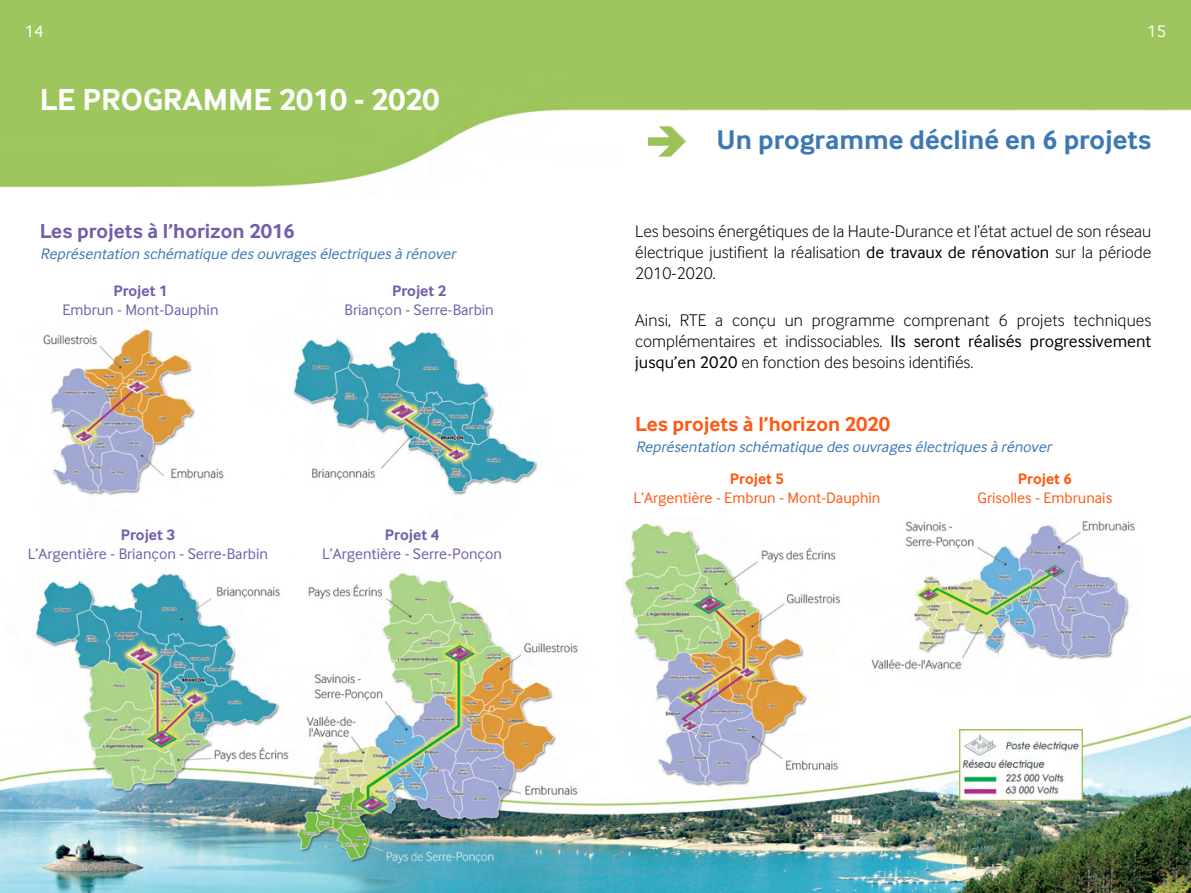
<style>
.page{position:relative;width:1191px;height:893px;background:#fff}
.page>*{position:absolute;margin:0;border:0;box-sizing:border-box;transform-origin:0 0}
.t1{font:700 31.5px "Inter Face";color:#fff}
.t2{font:700 28px "Inter Face";color:#3c78b3}
.t3{font:700 21px "Inter Face";color:#fe5912}
.t4{font:700 21px "Inter Face";color:#735eaa}
.t5{font:300 17.5px/21px "Inter Face";color:#000;text-align:justify}
.t6{font:17.5px "Inter Face";color:#fff}
.t7{font:italic 15.75px "Inter Face";color:#3c78b3}
.t8{font:15.75px "Inter Face";color:#735eaa}
.t9{font:15.75px "Inter Face";color:#fe5912}
.t10{font:700 15.75px "Inter Face";color:#735eaa}
.t11{font:700 15.75px "Inter Face";color:#fe5912}
.s1{font-weight:400}
</style>
<div class="page">
<img style="left:619px;top:715px;width:572px;height:178px">
<img style="left:0;top:329px;width:619px;height:564px">
<img style="left:618px;top:0;width:573px;height:142px">
<img style="left:0;top:0;width:618px;height:188px">
<img style="left:648px;top:126px;width:38px;height:31px">
<svg style="left:595px;top:511px;width:556px;height:283px"></svg>
<img style="left:622px;top:518px;width:515px;height:272px">
<img style="left:959px;top:730px;width:123px;height:71px">
<p class="t6" style="left:25px;top:20px;width:20px">14</p>
<p class="t6" style="left:1147px;top:20px;width:20px">15</p>
<h1 class="t1" style="left:40px;top:80px;width:401px">LE PROGRAMME 2010 - 2020</h1>
<p class="t4" style="left:40px;top:218px;width:257px">Les projets à l’horizon 2016</p>
<p class="t7" style="left:40px;top:244px;width:420px">Représentation schématique des ouvrages électriques à rénover</p>
<p class="t10" style="left:113px;top:281px;width:56px">Projet 1</p>
<p class="t8" style="left:62px;top:300px;width:158px">Embrun - Mont-Dauphin</p>
<p class="t10" style="left:392px;top:281px;width:56px">Projet 2</p>
<p class="t8" style="left:344px;top:300px;width:151px">Briançon - Serre-Barbin</p>
<p class="t10" style="left:121px;top:525px;width:56px">Projet 3</p>
<p class="t8" style="left:28px;top:544px;width:242px">L’Argentière - Briançon - Serre-Barbin</p>
<p class="t10" style="left:385px;top:525px;width:56px">Projet 4</p>
<p class="t8" style="left:322px;top:544px;width:181px">L’Argentière - Serre-Ponçon</p>
<h2 class="t2" style="left:716px;top:122px;width:436px">Un programme décliné en 6 projets</h2>
<p class="t5" style="left:635px;top:220px;width:517px">Les besoins énergétiques de la Haute-Durance et l’état actuel de son réseau électrique justifient la réalisation <span class="s1">de travaux de rénovation</span> sur la période 2010-2020.</p>
<p class="t5" style="left:635px;top:309px;width:517px">Ainsi, RTE a conçu un programme comprenant 6 projets techniques complémentaires et indissociables. <span class="s1">Ils seront réalisés progressivement jusqu’en 2020</span> en fonction des besoins identifiés.</p>
<p class="t3" style="left:635px;top:411px;width:257px">Les projets à l’horizon 2020</p>
<p class="t7" style="left:636px;top:437px;width:420px">Représentation schématique des ouvrages électriques à rénover</p>
<p class="t11" style="left:730px;top:469px;width:56px">Projet 5</p>
<p class="t9" style="left:633px;top:488px;width:248px">L’Argentière - Embrun - Mont-Dauphin</p>
<p class="t11" style="left:1017px;top:469px;width:56px">Projet 6</p>
<p class="t9" style="left:977px;top:488px;width:136px">Grisolles - Embrunais</p>
</div>
